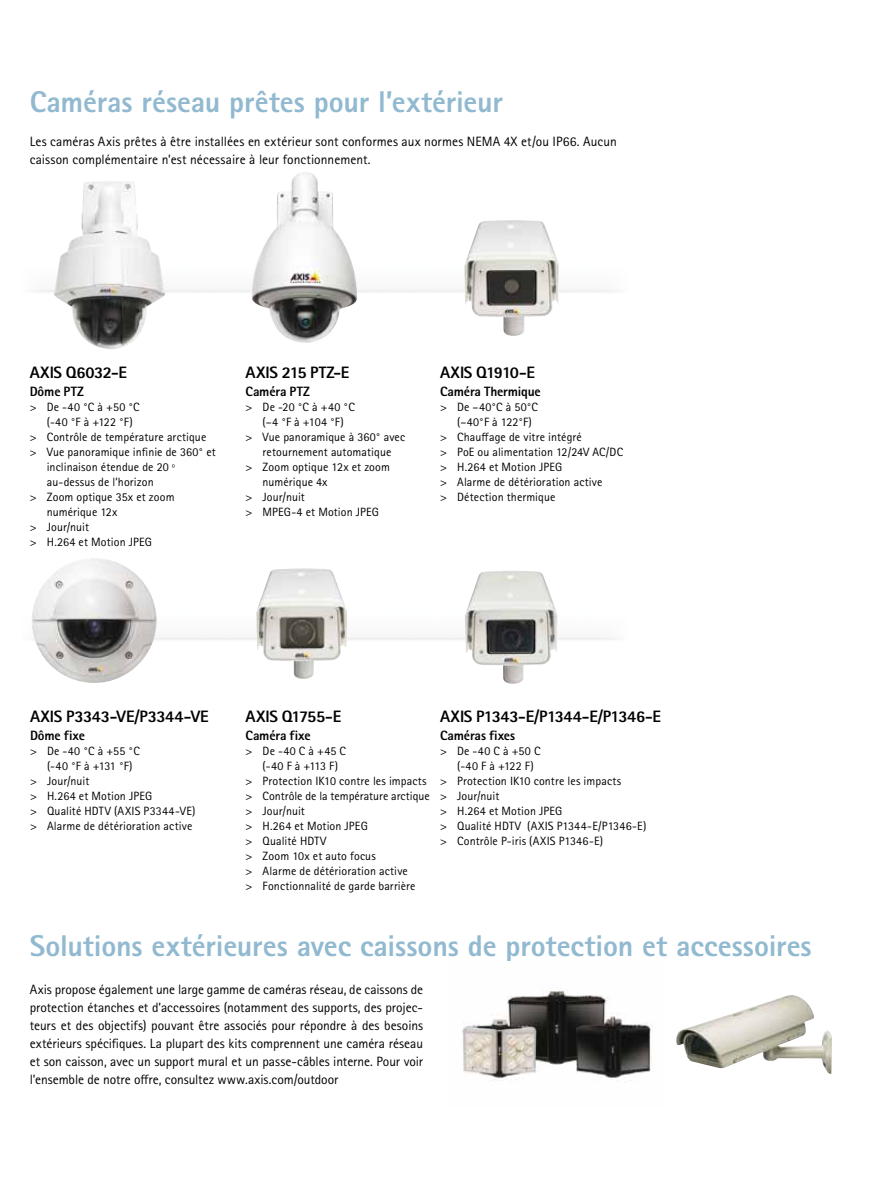
<style>
.page{position:relative;width:893px;height:1191px;background:#fff}
.page>*{position:absolute;margin:0;border:0;box-sizing:border-box;transform-origin:0 0}
.t1{font:800 30px "Rotis Sans Serif Pro";letter-spacing:-.005em;color:#91b9d0}
.t2{font:800 16.5px "Rotis Sans Serif Pro";letter-spacing:-.02em;color:#000}
.t3{font:800 16.5px "Rotis Sans Serif Pro";letter-spacing:-.065em;color:#000}
.t4{font:13.5px/18px "Rotis Sans Serif Pro";letter-spacing:.005em;color:#000}
.t5{font:800 13.5px "Rotis Sans Serif Pro";letter-spacing:-.01em;color:#000}
.t6{font:12px "Rotis Sans Serif Pro";letter-spacing:.01em;color:#000}
</style>
<div class="page">
<img style="left:53px;top:181px;width:114px;height:168px">
<img style="left:676px;top:995px;width:156px;height:79px">
<img style="left:462px;top:989px;width:191px;height:93px">
<img style="left:32px;top:558px;width:125px;height:125px;border-radius:62px">
<img style="left:252px;top:172px;width:106px;height:171px">
<img style="left:256px;top:568px;width:91px;height:111px">
<img style="left:465px;top:570px;width:93px;height:114px">
<img style="left:464px;top:220px;width:95px;height:116px">
<h1 class="t1" style="left:30px;top:82px;width:475px">Caméras réseau prêtes pour l’extérieur</h1>
<p class="t4" style="left:30px;top:133px;width:589px">Les caméras Axis prêtes à être installées en extérieur sont conformes aux normes NEMA 4X et/ou IP66. Aucun caisson complémentaire n’est nécessaire à leur fonctionnement.</p>
<h2 class="t2" style="left:30px;top:362px;width:99px">AXIS Q6032-E</h2>
<p class="t5" style="left:30px;top:383px;width:56px">Dôme PTZ</p>
<p class="t6" style="left:30px;top:400px;width:111px">&gt; De -40 °C à +50 °C</p>
<p class="t6" style="left:47px;top:415px;width:88px">(-40 °F à +122 °F)</p>
<p class="t6" style="left:30px;top:430px;width:178px">&gt; Contrôle de température arctique</p>
<p class="t6" style="left:30px;top:445px;width:188px">&gt; Vue panoramique infinie de 360° et</p>
<p class="t6" style="left:47px;top:460px;width:130px">inclinaison étendue de 20 º</p>
<p class="t6" style="left:47px;top:475px;width:108px">au-dessus de l’horizon</p>
<p class="t6" style="left:30px;top:490px;width:146px">&gt; Zoom optique 35x et zoom</p>
<p class="t6" style="left:47px;top:505px;width:72px">numérique 12x</p>
<p class="t6" style="left:30px;top:520px;width:61px">&gt; Jour/nuit</p>
<p class="t6" style="left:30px;top:535px;width:124px">&gt; H.264 et Motion JPEG</p>
<h2 class="t2" style="left:246px;top:362px;width:105px">AXIS 215 PTZ-E</h2>
<p class="t5" style="left:246px;top:383px;width:66px">Caméra PTZ</p>
<p class="t6" style="left:246px;top:400px;width:111px">&gt; De -20 °C à +40 °C</p>
<p class="t6" style="left:263px;top:415px;width:83px">(–4 °F à +104 °F)</p>
<p class="t6" style="left:246px;top:430px;width:161px">&gt; Vue panoramique à 360° avec</p>
<p class="t6" style="left:263px;top:445px;width:130px">retournement automatique</p>
<p class="t6" style="left:246px;top:460px;width:146px">&gt; Zoom optique 12x et zoom</p>
<p class="t6" style="left:263px;top:475px;width:67px">numérique 4x</p>
<p class="t6" style="left:246px;top:490px;width:61px">&gt; Jour/nuit</p>
<p class="t6" style="left:246px;top:505px;width:135px">&gt; MPEG-4 et Motion JPEG</p>
<h2 class="t3" style="left:440px;top:362px;width:97px">AXIS Q1910-E</h2>
<p class="t5" style="left:440px;top:383px;width:102px">Caméra Thermique</p>
<p class="t6" style="left:440px;top:400px;width:99px">&gt; De –40°C à 50°C</p>
<p class="t6" style="left:457px;top:415px;width:76px">(–40°F à 122°F)</p>
<p class="t6" style="left:440px;top:430px;width:143px">&gt; Chauffage de vitre intégré</p>
<p class="t6" style="left:440px;top:445px;width:185px">&gt; PoE ou alimentation 12/24V AC/DC</p>
<p class="t6" style="left:440px;top:460px;width:124px">&gt; H.264 et Motion JPEG</p>
<p class="t6" style="left:440px;top:475px;width:164px">&gt; Alarme de détérioration active</p>
<p class="t6" style="left:440px;top:490px;width:117px">&gt; Détection thermique</p>
<h2 class="t2" style="left:30px;top:706px;width:180px">AXIS P3343-VE/P3344-VE</h2>
<p class="t5" style="left:30px;top:726px;width:56px">Dôme fixe</p>
<p class="t6" style="left:30px;top:743px;width:111px">&gt; De -40 °C à +55 °C</p>
<p class="t6" style="left:47px;top:758px;width:87px">(-40 °F à +131 °F)</p>
<p class="t6" style="left:30px;top:773px;width:61px">&gt; Jour/nuit</p>
<p class="t6" style="left:30px;top:788px;width:124px">&gt; H.264 et Motion JPEG</p>
<p class="t6" style="left:30px;top:803px;width:167px">&gt; Qualité HDTV (AXIS P3344-VE)</p>
<p class="t6" style="left:30px;top:818px;width:164px">&gt; Alarme de détérioration active</p>
<h2 class="t2" style="left:246px;top:706px;width:97px">AXIS Q1755-E</h2>
<p class="t5" style="left:246px;top:727px;width:67px">Caméra fixe</p>
<p class="t6" style="left:246px;top:744px;width:102px">&gt; De -40 C à +45 C</p>
<p class="t6" style="left:263px;top:759px;width:77px">(-40 F à +113 F)</p>
<p class="t6" style="left:246px;top:774px;width:183px">&gt; Protection IK10 contre les impacts</p>
<p class="t6" style="left:246px;top:789px;width:186px">&gt; Contrôle de la température arctique</p>
<p class="t6" style="left:246px;top:804px;width:61px">&gt; Jour/nuit</p>
<p class="t6" style="left:246px;top:819px;width:124px">&gt; H.264 et Motion JPEG</p>
<p class="t6" style="left:246px;top:834px;width:82px">&gt; Qualité HDTV</p>
<p class="t6" style="left:246px;top:849px;width:132px">&gt; Zoom 10x et auto focus</p>
<p class="t6" style="left:246px;top:864px;width:164px">&gt; Alarme de détérioration active</p>
<p class="t6" style="left:246px;top:879px;width:172px">&gt; Fonctionnalité de garde barrière</p>
<h2 class="t2" style="left:440px;top:706px;width:223px">AXIS P1343-E/P1344-E/P1346-E</h2>
<p class="t5" style="left:440px;top:727px;width:76px">Caméras fixes</p>
<p class="t6" style="left:440px;top:744px;width:102px">&gt; De -40 C à +50 C</p>
<p class="t6" style="left:457px;top:759px;width:78px">(-40 F à +122 F)</p>
<p class="t6" style="left:440px;top:774px;width:183px">&gt; Protection IK10 contre les impacts</p>
<p class="t6" style="left:440px;top:789px;width:61px">&gt; Jour/nuit</p>
<p class="t6" style="left:440px;top:804px;width:124px">&gt; H.264 et Motion JPEG</p>
<p class="t6" style="left:440px;top:819px;width:208px">&gt; Qualité HDTV (AXIS P1344-E/P1346-E)</p>
<p class="t6" style="left:440px;top:834px;width:165px">&gt; Contrôle P-iris (AXIS P1346-E)</p>
<h1 class="t1" style="left:30px;top:926px;width:783px">Solutions extérieures avec caissons de protection et accessoires</h1>
<p class="t4" style="left:30px;top:980px;width:395px;text-align:justify">Axis propose également une large gamme de caméras réseau, de caissons de protection étanches et d’accessoires (notamment des supports, des projec&shy;teurs et des objectifs) pouvant être associés pour répondre à des besoins extérieurs spécifiques. La plupart des kits comprennent une caméra réseau et son caisson, avec un support mural et un passe-câbles interne. Pour voir l’ensemble de notre offre, consultez www.axis.com/outdoor</p>
</div>
